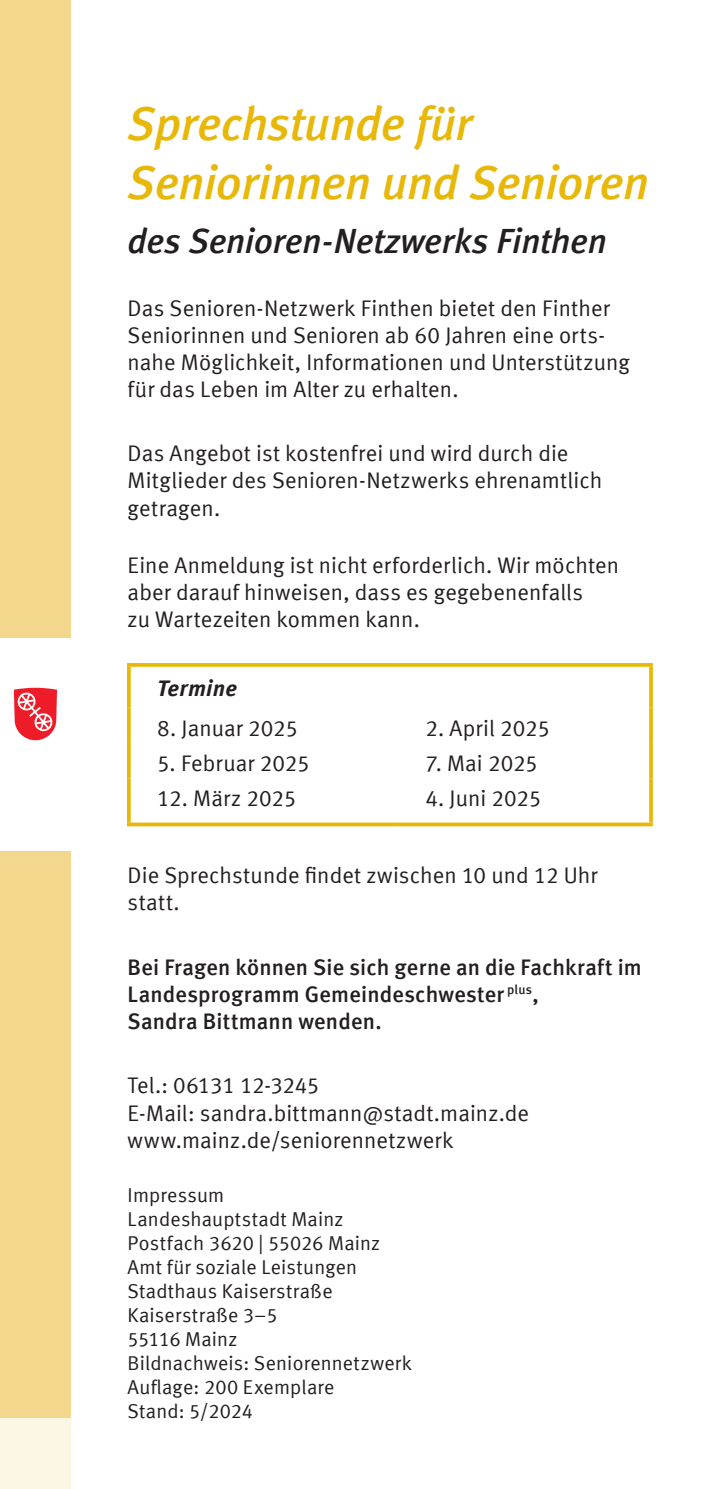
<style>
.page{position:relative;width:709px;height:1489px;background:#fff}
.page>*{position:absolute;margin:0;border:0;box-sizing:border-box;transform-origin:0 0}
.t1{font:italic 700 47.5px/59.2px "Mainz Meta";letter-spacing:-.01em;color:#e8b809}
.t2{font:italic 700 35px "Mainz Meta";letter-spacing:-.005em;color:#231f20}
.t3{font:22.5px/27px "Mainz Meta";letter-spacing:.005em;color:#231f20}
.t4{font:700 22.5px/27px "Mainz Meta";letter-spacing:.005em;color:#231f20}
.t5{font:italic 700 22.5px "Meta Pro";letter-spacing:.01em;color:#231f20}
.t6{font:20px/24px "Mainz Meta";letter-spacing:.01em;color:#231f20}
</style>
<div class="page">
<div style="left:0;top:0;width:71px;height:1417px;background:#f3d78c"></div>
<div style="left:0;top:1417px;width:71px;height:71px;background:#fcf6e4"></div>
<div style="left:0;top:638px;width:71px;height:212px;background:#fff"></div>
<svg style="left:14px;top:687px;width:43px;height:53px"></svg>
<svg style="left:131px;top:666px;width:518px;height:1px"></svg>
<hr style="left:127px;top:663px;width:270px;height:3px;background:#e8b809">
<svg style="left:127px;top:666px;width:4px;height:41px"></svg>
<hr style="left:397px;top:663px;width:256px;height:3px;background:#e8b809">
<svg style="left:649px;top:666px;width:4px;height:41px"></svg>
<svg style="left:127px;top:707px;width:4px;height:36px"></svg>
<svg style="left:649px;top:707px;width:4px;height:36px"></svg>
<svg style="left:127px;top:743px;width:4px;height:35px"></svg>
<svg style="left:649px;top:743px;width:4px;height:35px"></svg>
<svg style="left:127px;top:778px;width:4px;height:44px"></svg>
<svg style="left:649px;top:778px;width:4px;height:44px"></svg>
<svg style="left:127px;top:822px;width:270px;height:4px"></svg>
<svg style="left:397px;top:822px;width:256px;height:4px"></svg>
<h1 class="t1" style="left:128px;top:93px;width:523px">Sprechstunde für<br>Seniorinnen und Senioren</h1>
<h2 class="t2" style="left:128px;top:220px;width:481px">des Senioren-Netzwerks Finthen</h2>
<p class="t3" style="left:128px;top:294px;width:503px">Das Senioren-Netzwerk Finthen bietet den Finther Seniorinnen und Senioren ab 60 Jahren eine orts&shy;nahe Möglichkeit, Informationen und Unterstützung für das Leben im Alter zu erhalten.</p>
<p class="t3" style="left:128px;top:440px;width:476px">Das Angebot ist kostenfrei und wird durch die<br>Mitglieder des Senioren-Netzwerks ehrenamtlich getragen.</p>
<p class="t3" style="left:128px;top:551px;width:493px">Eine Anmeldung ist nicht erforderlich. Wir möchten aber darauf hinweisen, dass es gegebenenfalls<br>zu Wartezeiten kommen kann.</p>
<p class="t5" style="left:157px;top:670px;width:81px">Termine</p>
<p class="t3" style="left:157px;top:714px;width:142px">8. Januar 2025</p>
<p class="t3" style="left:425px;top:714px;width:126px">2. April 2025</p>
<p class="t3" style="left:157px;top:749px;width:154px">5. Februar 2025</p>
<p class="t3" style="left:425px;top:749px;width:114px">7. Mai 2025</p>
<p class="t3" style="left:157px;top:784px;width:141px">12. März 2025</p>
<p class="t3" style="left:425px;top:784px;width:117px">4. Juni 2025</p>
<p class="t3" style="left:128px;top:861px;width:471px">Die Sprechstunde findet zwischen 10 und 12 Uhr statt.</p>
<p class="t4" style="left:128px;top:953px;width:516px">Bei Fragen können Sie sich gerne an die Fachkraft im<br>Landesprogramm Gemeindeschwester <sup>plus</sup>,<br>Sandra Bittmann wenden.</p>
<p class="t3" style="left:128px;top:1071px;width:403px">Tel.: 06131 12-3245<br>E-Mail: sandra.bittmann@stadt.mainz.de www.mainz.de/seniorennetzwerk</p>
<p class="t6" style="left:128px;top:1182px;width:286px">Impressum<br>Landeshauptstadt Mainz<br>Postfach 3620 | 55026 Mainz<br>Amt für soziale Leistungen<br>Stadthaus Kaiserstraße<br>Kaiserstraße 3–5<br>55116 Mainz<br>Bildnachweis: Seniorennetzwerk<br>Auflage: 200 Exemplare<br>Stand: 5/2024</p>
</div>
